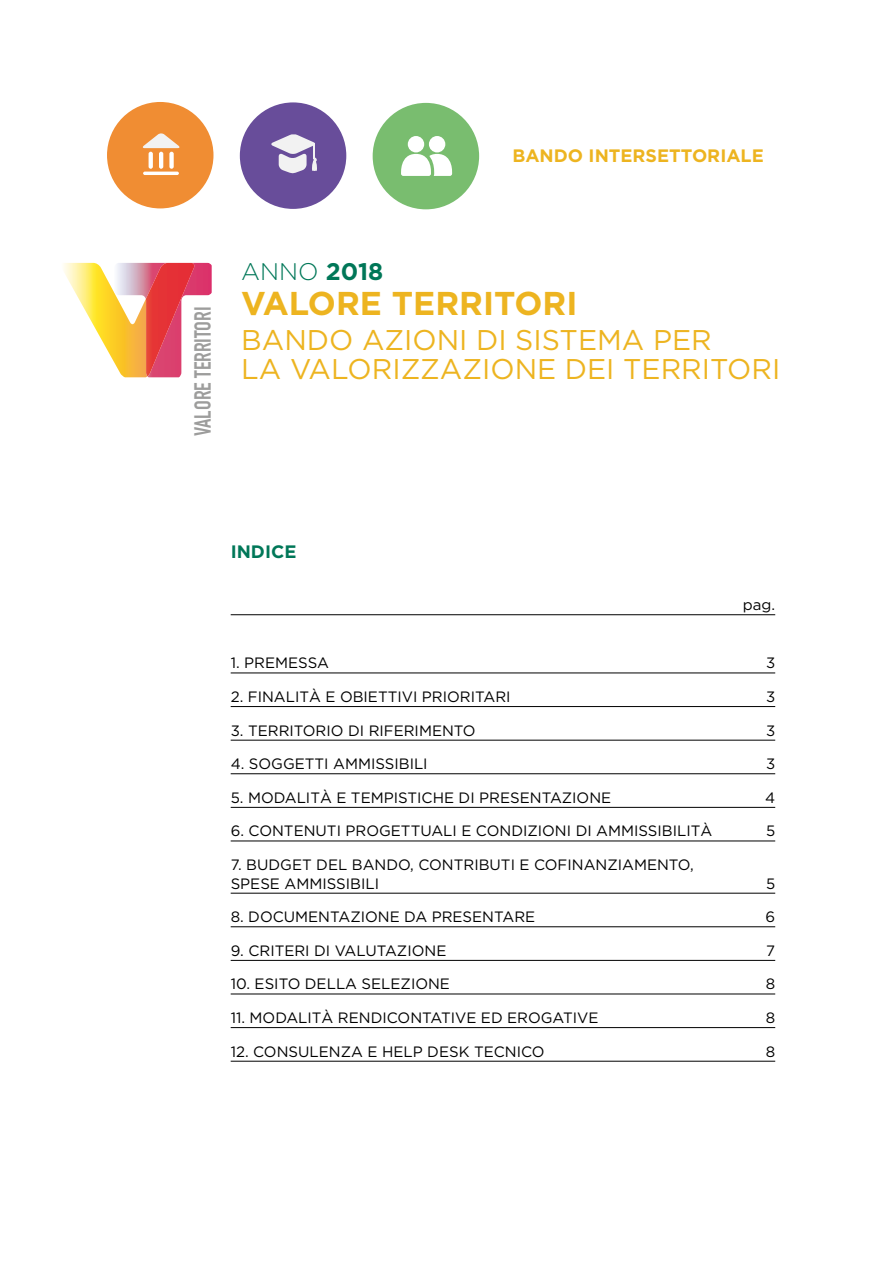
<style>
.page{position:relative;width:893px;height:1263px;background:#fff}
.page>*{position:absolute;margin:0;border:0;box-sizing:border-box;transform-origin:0 0}
.t1{font:700 33px "Gotham";color:#edb420}
.t2{font:28.5px/28.8px "Gotham";color:#edb420}
.t3{font:300 24px "Gotham";color:#007758}
.t4{font:700 22.8px "DIN Condensed";color:#9d9d9c}
.t5{font:700 18px "Gotham";color:#edb420}
.t6{font:700 18px "Gotham";color:#007758}
.t7{font:15px/18.6px "Gotham";color:#000}
.s1{font-weight:700}
</style>
<div class="page">
<hr style="left:231px;top:614px;width:544px;height:1px;background:#000">
<hr style="left:231px;top:673px;width:544px;height:1px;background:#000">
<hr style="left:231px;top:706px;width:544px;height:1px;background:#000">
<hr style="left:231px;top:740px;width:544px;height:1px;background:#000">
<hr style="left:231px;top:773px;width:544px;height:1px;background:#000">
<hr style="left:231px;top:807px;width:544px;height:1px;background:#000">
<hr style="left:231px;top:841px;width:544px;height:1px;background:#000">
<hr style="left:231px;top:893px;width:544px;height:1px;background:#000">
<hr style="left:231px;top:926px;width:544px;height:1px;background:#000">
<hr style="left:231px;top:960px;width:544px;height:1px;background:#000">
<hr style="left:231px;top:994px;width:544px;height:1px;background:#000">
<hr style="left:231px;top:1027px;width:544px;height:1px;background:#000">
<hr style="left:231px;top:1061px;width:544px;height:1px;background:#000">
<div style="left:107px;top:102px;width:106px;height:106px;background:#f08d33;border-radius:50%"></div>
<svg style="left:142px;top:133px;width:38px;height:15px"></svg>
<hr style="left:159px;top:152px;width:4px;height:17px;background:#fff;border-radius:2px">
<div style="left:169px;top:152px;width:5px;height:17px;background:#fff;border-radius:2px"></div>
<svg style="left:149px;top:152px;width:4px;height:17px"></svg>
<hr style="left:143px;top:172px;width:36px;height:3px;background:#fff;border-radius:2px">
<div style="left:240px;top:102px;width:106px;height:107px;background:#684d9a;border-radius:50%"></div>
<svg style="left:271px;top:134px;width:46px;height:39px"></svg>
<div style="left:373px;top:103px;width:106px;height:106px;background:#79bd6f;border-radius:50%"></div>
<div style="left:429px;top:136px;width:16px;height:16px;background:#fff;border-radius:50%"></div>
<div style="left:402px;top:130px;width:25px;height:25px;border:9px solid #79bd6f;border-radius:50%"></div>
<div style="left:408px;top:136px;width:16px;height:16px;background:#fff;border-radius:50%"></div>
<svg style="left:401px;top:145px;width:52px;height:31px"></svg>
<img style="left:63px;top:263px;width:51px;height:99px">
<img style="left:114px;top:263px;width:98px;height:114px">
<p class="t5" style="left:512px;top:146px;width:253px">BANDO INTERSETTORIALE</p>
<h3 class="t4" style="left:189px;top:436px;width:131px;rotate:-90deg">VALORE TERRITORI</h3>
<h3 class="t3" style="left:241px;top:259px;width:144px">ANNO <span class="s1">2018</span></h3>
<h1 class="t1" style="left:241px;top:284px;width:338px">VALORE TERRITORI</h1>
<h2 class="t2" style="left:241px;top:325px;width:541px">BANDO AZIONI DI SISTEMA PER<br>LA VALORIZZAZIONE DEI TERRITORI</h2>
<p class="t6" style="left:231px;top:541px;width:67px">INDICE</p>
<p class="t7" style="left:743px;top:595px;width:34px">pag.</p>
<p class="t7" style="left:231px;top:653px;width:100px">1. PREMESSA</p>
<p class="t7" style="left:766px;top:653px;width:11px">3</p>
<p class="t7" style="left:231px;top:687px;width:281px">2. FINALITÀ E OBIETTIVI PRIORITARI</p>
<p class="t7" style="left:766px;top:687px;width:11px">3</p>
<p class="t7" style="left:231px;top:721px;width:246px">3. TERRITORIO DI RIFERIMENTO</p>
<p class="t7" style="left:766px;top:721px;width:11px">3</p>
<p class="t7" style="left:231px;top:754px;width:198px">4. SOGGETTI AMMISSIBILI</p>
<p class="t7" style="left:766px;top:754px;width:11px">3</p>
<p class="t7" style="left:231px;top:788px;width:382px">5. MODALITÀ E TEMPISTICHE DI PRESENTAZIONE</p>
<p class="t7" style="left:765px;top:788px;width:12px">4</p>
<p class="t7" style="left:231px;top:821px;width:483px">6. CONTENUTI PROGETTUALI E CONDIZIONI DI AMMISSIBILITÀ</p>
<p class="t7" style="left:766px;top:821px;width:11px">5</p>
<p class="t7" style="left:231px;top:855px;width:465px">7. BUDGET DEL BANDO, CONTRIBUTI E COFINANZIAMENTO,<br>SPESE AMMISSIBILI</p>
<p class="t7" style="left:766px;top:874px;width:11px">5</p>
<p class="t7" style="left:231px;top:907px;width:306px">8. DOCUMENTAZIONE DA PRESENTARE</p>
<p class="t7" style="left:765px;top:907px;width:11px">6</p>
<p class="t7" style="left:231px;top:941px;width:217px">9. CRITERI DI VALUTAZIONE</p>
<p class="t7" style="left:766px;top:941px;width:10px">7</p>
<p class="t7" style="left:231px;top:974px;width:221px">10. ESITO DELLA SELEZIONE</p>
<p class="t7" style="left:766px;top:974px;width:11px">8</p>
<p class="t7" style="left:231px;top:1008px;width:369px">11. MODALITÀ RENDICONTATIVE ED EROGATIVE</p>
<p class="t7" style="left:766px;top:1008px;width:11px">8</p>
<p class="t7" style="left:231px;top:1042px;width:315px">12. CONSULENZA E HELP DESK TECNICO</p>
<p class="t7" style="left:766px;top:1042px;width:11px">8</p>
</div>
